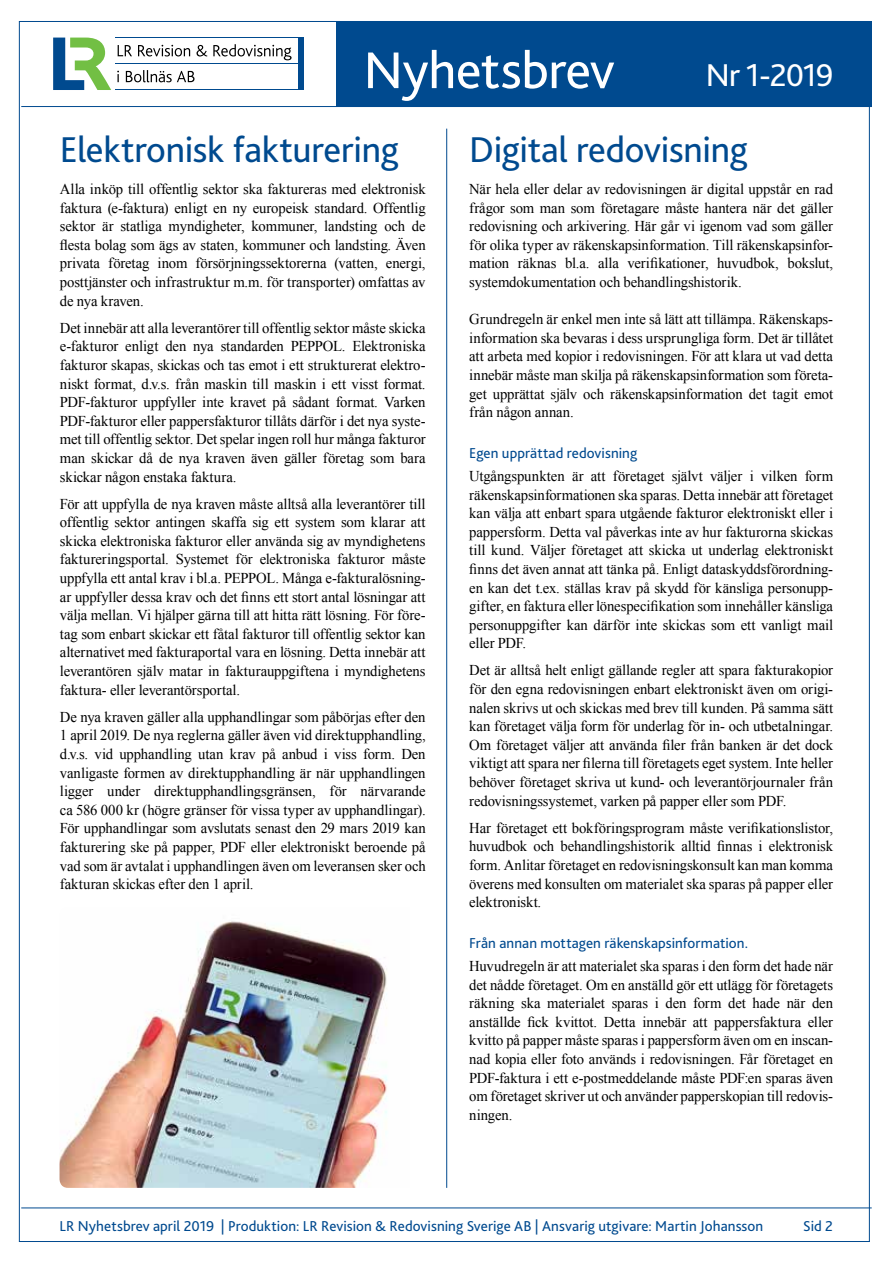
<style>
.page{position:relative;width:893px;height:1263px;background:#fff}
.page>*{position:absolute;margin:0;border:0;box-sizing:border-box;transform-origin:0 0}
.t1{font:54px "Bliss 2";letter-spacing:-.01em;color:#fff}
.t2{font:37.5px "Bliss 2";letter-spacing:-.01em;color:#004a8f}
.t3{font:33px "Bliss 2";letter-spacing:-.035em;color:#fff}
.t4{font:15px/18.6px "Times New Roman";letter-spacing:-.005em;color:#000;text-align:justify}
.t5{font:15px "Bliss 2";letter-spacing:.005em;color:#004a8f}
</style>
<div class="page">
<hr style="left:21px;top:106px;width:851px;height:1px;background:#004a8f">
<div style="left:336px;top:21px;width:536px;height:85px;background:#004a8f"></div>
<hr style="left:21px;top:1208px;width:851px;height:1px;background:#004a8f">
<hr style="left:446px;top:129px;width:1px;height:1059px;background:#004a8f">
<img style="left:60px;top:921px;width:327px;height:267px">
<svg style="left:118px;top:45px;width:14px;height:11px"></svg>
<svg style="left:138px;top:45px;width:52px;height:11px"></svg>
<svg style="left:197px;top:45px;width:10px;height:11px"></svg>
<svg style="left:213px;top:44px;width:79px;height:16px"></svg>
<svg style="left:117px;top:71px;width:2px;height:11px"></svg>
<svg style="left:126px;top:70px;width:69px;height:12px"></svg>
<div style="left:299px;top:38px;width:5px;height:52px;background:#004a8f"></div>
<svg style="left:53px;top:38px;width:58px;height:52px"></svg>
<hr style="left:115px;top:38px;width:188px;height:1px;background:#004a8f">
<hr style="left:115px;top:89px;width:188px;height:1px;background:#004a8f">
<hr style="left:115px;top:63px;width:188px;height:1px;background:#004a8f">
<h1 class="t1" style="left:364px;top:37px;width:253px">Nyhetsbrev</h1>
<h3 class="t3" style="left:706px;top:54px;width:129px">Nr 1-2019</h3>
<h2 class="t2" style="left:60px;top:127px;width:340px">Elektronisk fakturering</h2>
<p class="t4" style="left:60px;top:179px;width:367px">Alla inköp till offentlig sektor ska faktureras med elektronisk faktura (e-faktura) enligt en ny europeisk standard. Offentlig sektor är statliga myndigheter, kommuner, landsting och de flesta bolag som ägs av staten, kommuner och landsting. Även privata företag inom försörjningssektorerna (vatten, energi, posttjänster och infrastruktur m.m. för transporter) omfattas av de nya kraven.</p>
<p class="t4" style="left:60px;top:318px;width:367px">Det innebär att alla leverantörer till offentlig sektor måste skicka e-fakturor enligt den nya standarden PEPPOL. Elektroniska fakturor skapas, skickas och tas emot i ett strukturerat elektro&shy;niskt format, d.v.s. från maskin till maskin i ett visst format.<br>PDF-fakturor uppfyller inte kravet på sådant format. Varken PDF-fakturor eller pappersfakturor tillåts därför i det nya syste&shy;met till offentlig sektor. Det spelar ingen roll hur många fakturor man skickar då de nya kraven även gäller företag som bara skickar någon enstaka faktura.</p>
<p class="t4" style="left:60px;top:494px;width:367px">För att uppfylla de nya kraven måste alltså alla leverantörer till offentlig sektor antingen skaffa sig ett system som klarar att skicka elektroniska fakturor eller använda sig av myndighetens faktureringsportal. Systemet för elektroniska fakturor måste uppfylla ett antal krav i bl.a. PEPPOL. Många e-fakturalösning&shy;ar uppfyller dessa krav och det finns ett stort antal lösningar att välja mellan. Vi hjälper gärna till att hitta rätt lösning. För före&shy;tag som enbart skickar ett fåtal fakturor till offentlig sektor kan alternativet med fakturaportal vara en lösning. Detta innebär att leverantören själv matar in fakturauppgiftena i myndighetens faktura- eller leverantörsportal.</p>
<p class="t4" style="left:60px;top:707px;width:367px">De nya kraven gäller alla upphandlingar som påbörjas efter den 1 april 2019. De nya reglerna gäller även vid direktupphandling, d.v.s. vid upphandling utan krav på anbud i viss form. Den vanligaste formen av direktupphandling är när upphandlingen ligger under direktupphandlingsgränsen, för närvarande ca 586 000 kr (högre gränser för vissa typer av upphandlingar).<br>För upphandlingar som avslutats senast den 29 mars 2019 kan fakturering ske på papper, PDF eller elektroniskt beroende på vad som är avtalat i upphandlingen även om leveransen sker och fakturan skickas efter den 1 april.</p>
<h2 class="t2" style="left:469px;top:127px;width:280px">Digital redovisning</h2>
<p class="t4" style="left:469px;top:179px;width:365px">När hela eller delar av redovisningen är digital uppstår en rad frågor som man som företagare måste hantera när det gäller redovisning och arkivering. Här går vi igenom vad som gäller för olika typer av räkenskapsinformation. Till räkenskapsinfor&shy;mation räknas bl.a. alla verifikationer, huvudbok, bokslut, systemdokumentation och behandlingshistorik.</p>
<p class="t4" style="left:469px;top:310px;width:365px">Grundregeln är enkel men inte så lätt att tillämpa. Räkenskaps&shy;information ska bevaras i dess ursprungliga form. Det är tillåtet att arbeta med kopior i redovisningen. För att klara ut vad detta innebär måste man skilja på räkenskapsinformation som företa&shy;get upprättat själv och räkenskapsinformation det tagit emot från någon annan.</p>
<p class="t5" style="left:469px;top:443px;width:170px">Egen upprättad redovisning</p>
<p class="t4" style="left:469px;top:466px;width:365px">Utgångspunkten är att företaget självt väljer i vilken form räkenskapsinformationen ska sparas. Detta innebär att företaget kan välja att enbart spara utgående fakturor elektroniskt eller i pappersform. Detta val påverkas inte av hur fakturorna skickas till kund. Väljer företaget att skicka ut underlag elektroniskt finns det även annat att tänka på. Enligt dataskyddsförordning&shy;en kan det t.ex. ställas krav på skydd för känsliga personupp&shy;gifter, en faktura eller lönespecifikation som innehåller känsliga personuppgifter kan därför inte skickas som ett vanligt mail eller PDF.</p>
<p class="t4" style="left:469px;top:661px;width:365px">Det är alltså helt enligt gällande regler att spara fakturakopior för den egna redovisningen enbart elektroniskt även om origi&shy;nalen skrivs ut och skickas med brev till kunden. På samma sätt kan företaget välja form för underlag för in- och utbetalningar.<br>Om företaget väljer att använda filer från banken är det dock viktigt att spara ner filerna till företagets eget system. Inte heller behöver företaget skriva ut kund- och leverantörjournaler från redovisningssystemet, varken på papper eller som PDF.</p>
<p class="t4" style="left:469px;top:818px;width:365px">Har företaget ett bokföringsprogram måste verifikationslistor, huvudbok och behandlingshistorik alltid finnas i elektronisk form. Anlitar företaget en redovisningskonsult kan man komma överens med konsulten om materialet ska sparas på papper eller elektroniskt.</p>
<p class="t5" style="left:469px;top:933px;width:280px">Från annan mottagen räkenskapsinformation.</p>
<p class="t4" style="left:469px;top:956px;width:365px">Huvudregeln är att materialet ska sparas i den form det hade när det nådde företaget. Om en anställd gör ett utlägg för företagets räkning ska materialet sparas i den form det hade när den anställde fick kvittot. Detta innebär att pappersfaktura eller kvitto på papper måste sparas i pappersform även om en inscan&shy;nad kopia eller foto används i redovisningen. Får företaget en PDF-faktura i ett e-postmeddelande måste PDF:en sparas även om företaget skriver ut och använder papperskopian till redovis&shy;ningen.</p>
<p class="t5" style="left:60px;top:1217px;width:705px">LR Nyhetsbrev april 2019 | Produktion: LR Revision &amp; Redovisning Sverige AB | Ansvarig utgivare: Martin Johansson</p>
<p class="t5" style="left:803px;top:1217px;width:31px">Sid 2</p>
</div>
